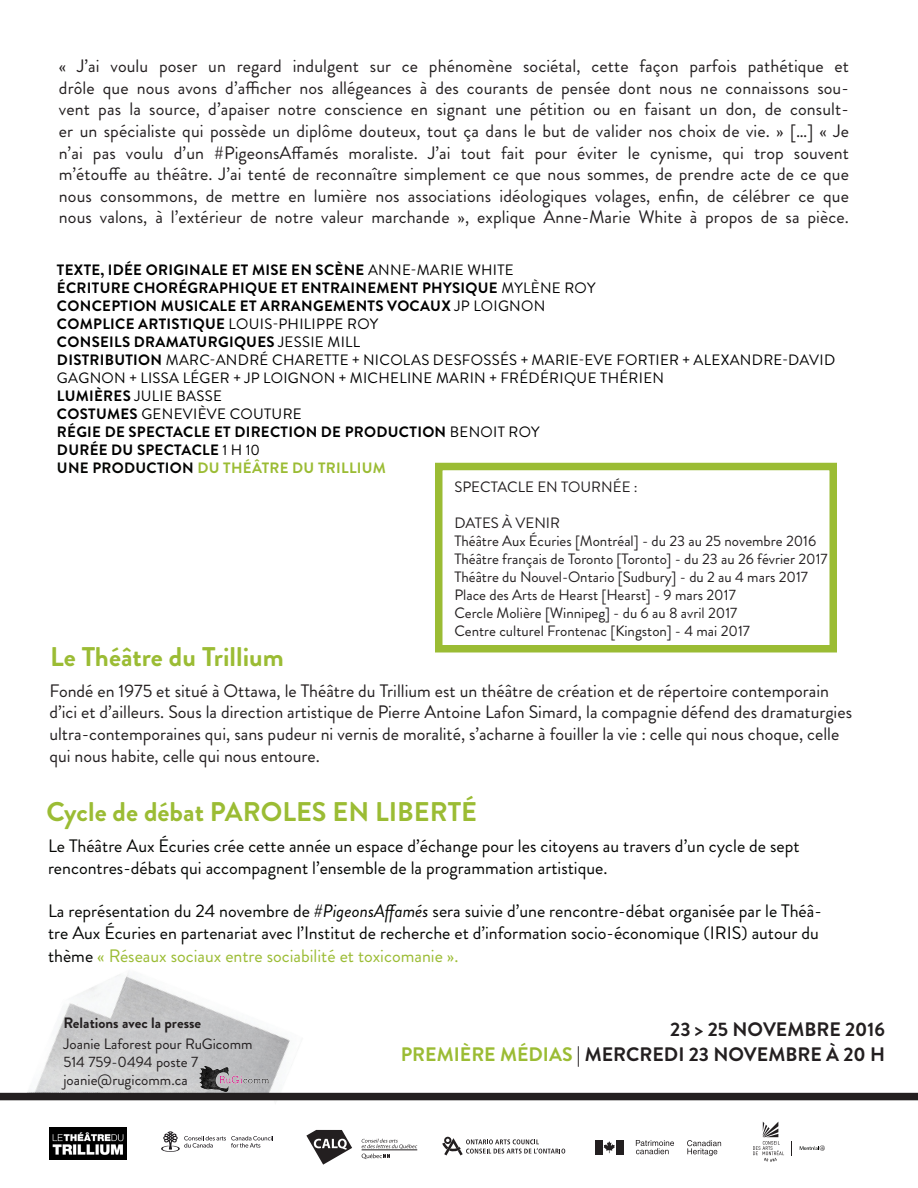
<style>
.page{position:relative;width:918px;height:1188px;background:#fff}
.page>*{position:absolute;margin:0;border:0;box-sizing:border-box;transform-origin:0 0}
.t1{font:700 27px "Brandon Grotesque";color:#9bbc34}
.t2{font:700 19.5px "Brandon Grotesque";color:#231f20}
.t3{font:18px/21.6px "Brandon Grotesque";color:#231f20}
.t4{font:18px/21.6px "Brandon Grotesque";color:#040503}
.t5{font:18px "Brandon Grotesque";color:#9bbc34}
.t6{font:15px "Brandon Grotesque";color:#231f20}
.t7{font:700 15px "Brandon Grotesque";letter-spacing:.02em;color:#000}
.t8{font:15px/18px "Brandon Grotesque";letter-spacing:.02em;color:#000}
.t9{font:700 15px "Brandon Grotesque";letter-spacing:.02em;color:#9bbc34}
.t10{font:700 15px "Brandon Grotesque";color:#231f20}
.s1{font-weight:400}
.s2{font-weight:700}
.s3{color:#040503}
.s4{font-style:italic}
.s5{color:#9bbc34}
</style>
<div class="page">
<img style="left:14px;top:974px;width:296px;height:186px">
<img style="left:198px;top:1066px;width:70px;height:25px">
<div style="left:0;top:1093px;width:918px;height:7px;background:#231f20"></div>
<svg style="left:161px;top:1131px;width:113px;height:21px"></svg>
<img style="left:50px;top:1127px;width:76px;height:32px">
<svg style="left:306px;top:1130px;width:46px;height:35px"></svg>
<svg style="left:362px;top:1139px;width:55px;height:20px"></svg>
<svg style="left:687px;top:1140px;width:34px;height:16px"></svg>
<svg style="left:636px;top:1140px;width:38px;height:14px"></svg>
<div style="left:595px;top:1140px;width:7px;height:14px;background:#231f20"></div>
<div style="left:616px;top:1140px;width:8px;height:14px;background:#231f20"></div>
<svg style="left:604px;top:1141px;width:11px;height:12px"></svg>
<svg style="left:800px;top:1145px;width:25px;height:6px"></svg>
<svg style="left:753px;top:1122px;width:31px;height:40px"></svg>
<svg style="left:442px;top:1137px;width:123px;height:18px"></svg>
<div style="left:435px;top:463px;width:402px;height:189px;border:8px solid #9bbc34"></div>
<p class="t3" style="left:59px;top:56px;width:792px;text-align:justify">« J’ai voulu poser un regard indulgent sur ce phénomène sociétal, cette façon parfois pathétique et drôle que nous avons d’afficher nos allégeances à des courants de pensée dont nous ne connaissons sou&shy;vent pas la source, d’apaiser notre conscience en signant une pétition ou en faisant un don, de consult&shy;er un spécialiste qui possède un diplôme douteux, tout ça dans le but de valider nos choix de vie. » […] « Je n’ai pas voulu d’un #PigeonsAffamés moraliste. J’ai tout fait pour éviter le cynisme, qui trop souvent m’étouffe au théâtre. J’ai tenté de reconnaître simplement ce que nous sommes, de prendre acte de ce que nous consommons, de mettre en lumière nos associations idéologiques volages, enfin, de célébrer ce que nous valons, à l’extérieur de notre valeur marchande », explique Anne-Marie White à propos de sa pièce.</p>
<p class="t7" style="left:57px;top:259px;width:458px">TEXTE, IDÉE ORIGINALE ET MISE EN SCÈNE <span class="s1">ANNE-MARIE WHITE</span></p>
<p class="t7" style="left:57px;top:277px;width:540px">ÉCRITURE CHORÉGRAPHIQUE ET ENTRAINEMENT PHYSIQUE <span class="s1">MYLÈNE ROY</span></p>
<p class="t7" style="left:57px;top:295px;width:490px">CONCEPTION MUSICALE ET ARRANGEMENTS VOCAUX <span class="s1">JP LOIGNON</span></p>
<p class="t7" style="left:57px;top:313px;width:323px">COMPLICE ARTISTIQUE <span class="s1">LOUIS-PHILIPPE ROY</span></p>
<p class="t7" style="left:57px;top:331px;width:305px">CONSEILS DRAMATURGIQUES <span class="s1">JESSIE MILL</span></p>
<p class="t8" style="left:57px;top:351px;width:780px"><span class="s2">DISTRIBUTION</span> MARC-ANDRÉ CHARETTE + NICOLAS DESFOSSÉS + MARIE-EVE FORTIER + ALEXANDRE-DAVID<br>GAGNON + LISSA LÉGER + JP LOIGNON + MICHELINE MARIN + FRÉDÉRIQUE THÉRIEN</p>
<p class="t8" style="left:57px;top:387px;width:166px"><span class="s2">LUMIÈRES</span> JULIE BASSE</p>
<p class="t8" style="left:57px;top:405px;width:246px"><span class="s2">COSTUMES</span> GENEVIÈVE COUTURE</p>
<p class="t7" style="left:57px;top:421px;width:484px">RÉGIE DE SPECTACLE ET DIRECTION DE PRODUCTION <span class="s1">BENOIT ROY</span></p>
<p class="t7" style="left:57px;top:439px;width:205px">DURÉE DU SPECTACLE <span class="s1">1 H 10</span></p>
<p class="t9" style="left:57px;top:457px;width:331px"><span class="s3">UNE PRODUCTION</span> DU THÉÂTRE DU TRILLIUM</p>
<p class="t1" style="left:50px;top:638px;width:235px">Le Théâtre du Trillium</p>
<p class="t6" style="left:454px;top:477px;width:185px">SPECTACLE EN TOURNÉE :</p>
<p class="t6" style="left:454px;top:513px;width:107px">DATES À VENIR</p>
<p class="t6" style="left:454px;top:531px;width:363px">Théâtre Aux Écuries [Montréal] - du 23 au 25 novembre 2016</p>
<p class="t6" style="left:454px;top:549px;width:375px">Théâtre français de Toronto [Toronto] - du 23 au 26 février 2017</p>
<p class="t6" style="left:454px;top:567px;width:355px">Théâtre du Nouvel-Ontario [Sudbury] - du 2 au 4 mars 2017</p>
<p class="t6" style="left:454px;top:585px;width:283px">Place des Arts de Hearst [Hearst] - 9 mars 2017</p>
<p class="t6" style="left:454px;top:603px;width:285px">Cercle Molière [Winnipeg] - du 6 au 8 avril 2017</p>
<p class="t6" style="left:454px;top:621px;width:297px">Centre culturel Frontenac [Kingston] - 4 mai 2017</p>
<p class="t3" style="left:49px;top:680px;width:804px">Fondé en 1975 et situé à Ottawa, le Théâtre du Trillium est un théâtre de création et de répertoire contemporain d’ici et d’ailleurs. Sous la direction artistique de Pierre Antoine Lafon Simard, la compagnie défend des dramaturgies ultra-contemporaines qui, sans pudeur ni vernis de moralité, s’acharne à fouiller la vie : celle qui nous choque, celle qui nous habite, celle qui nous entoure.</p>
<p class="t1" style="left:47px;top:793px;width:432px">Cycle de débat PAROLES EN LIBERTÉ</p>
<p class="t4" style="left:48px;top:836px;width:753px">Le Théâtre Aux Écuries crée cette année un espace d’échange pour les citoyens au travers d’un cycle de sept rencontres-débats qui accompagnent l’ensemble de la programmation artistique.</p>
<p class="t4" style="left:48px;top:900px;width:775px">La représentation du 24 novembre de <span class="s4">#PigeonsAffamés</span> sera suivie d’une rencontre-débat organisée par le Théâ&shy;tre Aux Écuries en partenariat avec l’Institut de recherche et d’information socio-économique (IRIS) autour du</p>
<p class="t5" style="left:48px;top:944px;width:412px"><span class="s3">thème</span> « Réseaux sociaux entre sociabilité et toxicomanie ».</p>
<p class="t10" style="left:63px;top:1012px;width:139px">Relations avec la presse</p>
<p class="t6" style="left:63px;top:1034px;width:191px">Joanie Laforest pour RuGicomm</p>
<p class="t6" style="left:63px;top:1052px;width:136px">514 759-0494 poste 7</p>
<p class="t6" style="left:63px;top:1070px;width:126px">joanie@rugicomm.ca</p>
<p class="t2" style="left:670px;top:1015px;width:216px">23 &gt; 25 NOVEMBRE 2016</p>
<p class="t2" style="left:401px;top:1040px;width:486px"><span class="s5">PREMIÈRE MÉDIAS</span> | MERCREDI 23 NOVEMBRE À 20 H</p>
</div>
